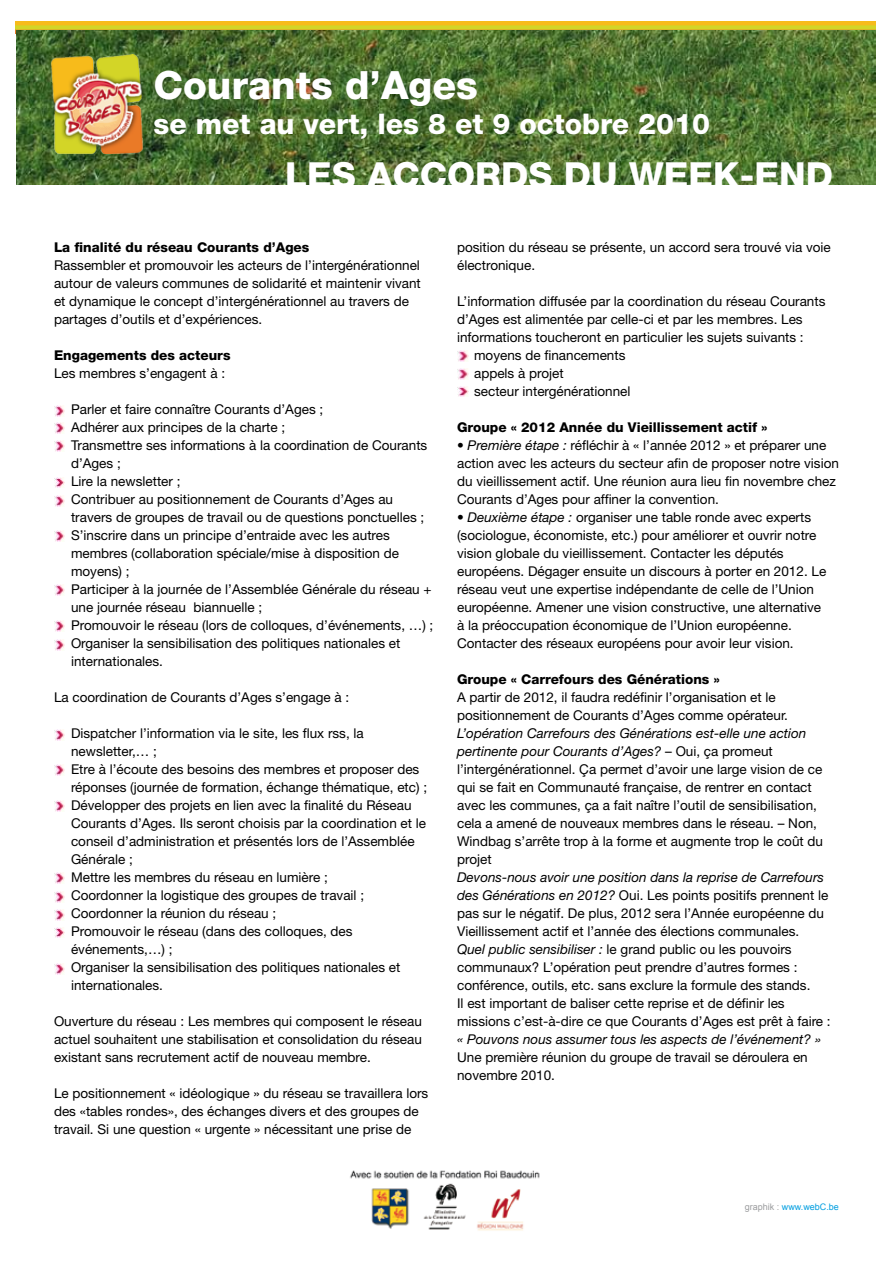
<style>
.page{position:relative;width:893px;height:1263px;background:#fff}
.page>*{position:absolute;margin:0;border:0;box-sizing:border-box;transform-origin:0 0}
.t1{font:800 39px "Helvetica Neue LT Std";color:#fff}
.t2{font:800 36px "Helvetica Neue LT Std";color:#fff}
.t3{font:800 28.5px "Helvetica Neue LT Std";color:#fff}
.t4{font:13.5px/18px "Helvetica Neue LT Std";color:#000}
.t5{font:800 13.5px "Helvetica Neue LT Std";color:#000}
.t6{font:italic 13.5px "Helvetica Neue LT Std";color:#000}
.t7{font:9px "Arial";color:#009ee0}
.s1{font-style:italic}
.s2{color:#9c9d9f}
</style>
<div class="page">
<img style="left:16px;top:21px;width:859px;height:9px">
<img style="left:16px;top:30px;width:859px;height:154px">
<img style="left:50px;top:54px;width:95px;height:100px">
<img style="left:350px;top:1170px;width:190px;height:61px">
<svg style="left:54px;top:405px;width:11px;height:11px"></svg>
<svg style="left:54px;top:423px;width:11px;height:11px"></svg>
<svg style="left:54px;top:441px;width:11px;height:10px"></svg>
<svg style="left:54px;top:477px;width:11px;height:11px"></svg>
<svg style="left:54px;top:495px;width:11px;height:11px"></svg>
<svg style="left:54px;top:531px;width:11px;height:11px"></svg>
<svg style="left:54px;top:585px;width:11px;height:11px"></svg>
<svg style="left:54px;top:621px;width:11px;height:10px"></svg>
<svg style="left:54px;top:639px;width:11px;height:11px"></svg>
<svg style="left:54px;top:729px;width:11px;height:11px"></svg>
<svg style="left:54px;top:765px;width:11px;height:11px"></svg>
<svg style="left:54px;top:801px;width:11px;height:11px"></svg>
<svg style="left:54px;top:873px;width:11px;height:11px"></svg>
<svg style="left:54px;top:891px;width:11px;height:11px"></svg>
<svg style="left:54px;top:909px;width:11px;height:11px"></svg>
<svg style="left:54px;top:927px;width:11px;height:11px"></svg>
<svg style="left:54px;top:963px;width:11px;height:11px"></svg>
<svg style="left:457px;top:350px;width:11px;height:11px"></svg>
<svg style="left:457px;top:368px;width:11px;height:11px"></svg>
<svg style="left:457px;top:386px;width:11px;height:11px"></svg>
<h1 class="t1" style="left:154px;top:62px;width:326px">Courants d’Ages</h1>
<h3 class="t3" style="left:154px;top:107px;width:558px">se met au vert, les 8 et 9 octobre 2010</h3>
<h2 class="t2" style="left:285px;top:153px;width:549px">LES ACCORDS DU WEEK-END</h2>
<p class="t5" style="left:54px;top:239px;width:257px">La finalité du réseau Courants d’Ages</p>
<p class="t4" style="left:54px;top:256px;width:368px">Rassembler et promouvoir les acteurs de l’intergénérationnel autour de valeurs communes de solidarité et maintenir vivant et dynamique le concept d’intergénérationnel au travers de partages d’outils et d’expériences.</p>
<p class="t5" style="left:54px;top:347px;width:178px">Engagements des acteurs</p>
<p class="t4" style="left:54px;top:364px;width:173px">Les membres s’engagent à :</p>
<p class="t4" style="left:71px;top:400px;width:364px">Parler et faire connaître Courants d’Ages ;<br>Adhérer aux principes de la charte ;<br>Transmettre ses informations à la coordination de Courants d’Ages ;<br>Lire la newsletter ;<br>Contribuer au positionnement de Courants d’Ages au travers de groupes de travail ou de questions ponctuelles ; S’inscrire dans un principe d’entraide avec les autres membres (collaboration spéciale/mise à disposition de moyens) ;<br>Participer à la journée de l’Assemblée Générale du réseau + une journée réseau biannuelle ;<br>Promouvoir le réseau (lors de colloques, d’événements, …) ; Organiser la sensibilisation des politiques nationales et internationales.</p>
<p class="t4" style="left:54px;top:688px;width:297px">La coordination de Courants d’Ages s’engage à :</p>
<p class="t4" style="left:71px;top:724px;width:358px">Dispatcher l’information via le site, les flux rss, la newsletter,… ;<br>Etre à l’écoute des besoins des membres et proposer des réponses (journée de formation, échange thématique, etc) ; Développer des projets en lien avec la finalité du Réseau Courants d’Ages. Ils seront choisis par la coordination et le conseil d’administration et présentés lors de l’Assemblée Générale ;<br>Mettre les membres du réseau en lumière ;<br>Coordonner la logistique des groupes de travail ; Coordonner la réunion du réseau ;<br>Promouvoir le réseau (dans des colloques, des événements,…) ;<br>Organiser la sensibilisation des politiques nationales et internationales.</p>
<p class="t4" style="left:54px;top:1012px;width:369px;text-align:justify">Ouverture du réseau : Les membres qui composent le réseau actuel souhaitent une stabilisation et consolidation du réseau existant sans recrutement actif de nouveau membre.</p>
<p class="t4" style="left:54px;top:1084px;width:376px">Le positionnement « idéologique » du réseau se travaillera lors des «tables rondes», des échanges divers et des groupes de travail. Si une question « urgente » nécessitant une prise de</p>
<p class="t4" style="left:457px;top:238px;width:375px">position du réseau se présente, un accord sera trouvé via voie électronique.</p>
<p class="t4" style="left:457px;top:292px;width:370px">L’information diffusée par la coordination du réseau Courants</p>
<p class="t4" style="left:457px;top:310px;width:347px">d’Ages est alimentée par celle-ci et par les membres. Les</p>
<p class="t4" style="left:457px;top:328px;width:348px">informations toucheront en particulier les sujets suivants :</p>
<p class="t4" style="left:474px;top:346px;width:153px">moyens de financements</p>
<p class="t4" style="left:474px;top:364px;width:91px">appels à projet</p>
<p class="t4" style="left:474px;top:382px;width:158px">secteur intergénérationnel</p>
<p class="t5" style="left:457px;top:419px;width:312px">Groupe « 2012 Année du Vieillissement actif »</p>
<p class="t4" style="left:457px;top:436px;width:383px"><span class="s1">• Première étape :</span> réfléchir à « l’année 2012 » et préparer une action avec les acteurs du secteur afin de proposer notre vision du vieillissement actif. Une réunion aura lieu fin novembre chez Courants d’Ages pour affiner la convention.</p>
<p class="t4" style="left:457px;top:508px;width:371px"><span class="s1">• Deuxième étape :</span> organiser une table ronde avec experts (sociologue, économiste, etc.) pour améliorer et ouvrir notre vision globale du vieillissement. Contacter les députés européens. Dégager ensuite un discours à porter en 2012. Le réseau veut une expertise indépendante de celle de l’Union européenne. Amener une vision constructive, une alternative à la préoccupation économique de l’Union européenne.<br>Contacter des réseaux européens pour avoir leur vision.</p>
<p class="t5" style="left:457px;top:671px;width:264px">Groupe « Carrefours des Générations »</p>
<p class="t4" style="left:457px;top:688px;width:332px">A partir de 2012, il faudra redéfinir l’organisation et le positionnement de Courants d’Ages comme opérateur.</p>
<p class="t4" style="left:457px;top:724px;width:367px"><span class="s1">L’opération Carrefours des Générations est-elle une action pertinente pour Courants d’Ages?</span> – Oui, ça promeut l’intergénérationnel. Ça permet d’avoir une large vision de ce qui se fait en Communauté française, de rentrer en contact avec les communes, ça a fait naître l’outil de sensibilisation, cela a amené de nouveaux membres dans le réseau. – Non, Windbag s’arrête trop à la forme et augmente trop le coût du projet</p>
<p class="t4" style="left:457px;top:868px;width:375px"><span class="s1">Devons-nous avoir une position dans la reprise de Carrefours des Générations en 2012?</span> Oui. Les points positifs prennent le pas sur le négatif. De plus, 2012 sera l’Année européenne du Vieillissement actif et l’année des élections communales.<br><span class="s1">Quel public sensibiliser :</span> le grand public ou les pouvoirs communaux? L’opération peut prendre d’autres formes : conférence, outils, etc. sans exclure la formule des stands.<br>Il est important de baliser cette reprise et de définir les missions c’est-à-dire ce que Courants d’Ages est prêt à faire :</p>
<p class="t6" style="left:457px;top:1031px;width:365px">« Pouvons nous assumer tous les aspects de l’événement? »</p>
<p class="t4" style="left:457px;top:1048px;width:352px">Une première réunion du groupe de travail se déroulera en novembre 2010.</p>
<p class="t7" style="left:745px;top:1201px;width:96px"><span class="s2">graphik :</span> www.webC.be</p>
</div>
